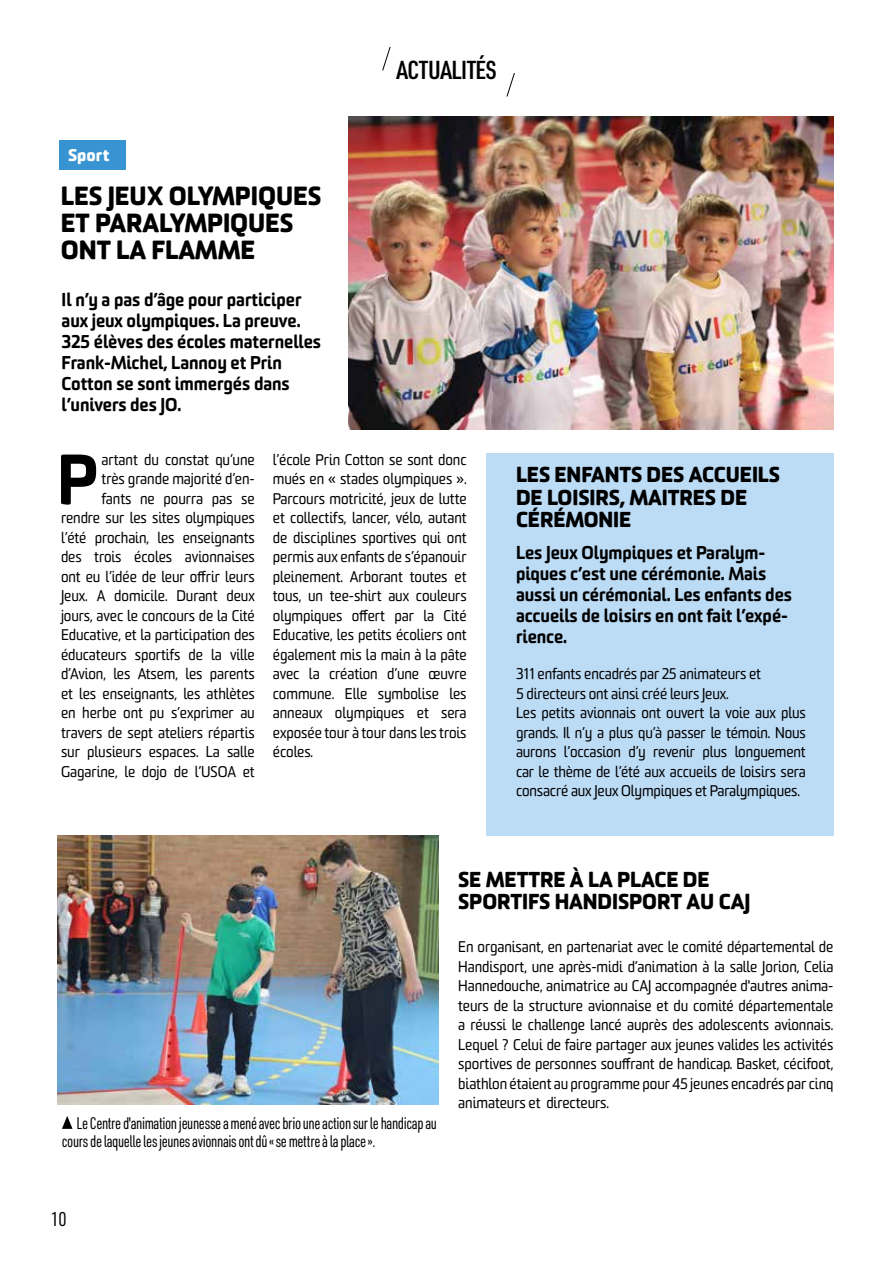
<style>
.page{position:relative;width:893px;height:1263px;background:#fff}
.page>*{position:absolute;margin:0;border:0;box-sizing:border-box;transform-origin:0 0}
.t1{font:900 68.4px "Sommet Rounded";color:#000;scale:.96 1}
.t2{font:800 25.5px/27px "Sommet Rounded";letter-spacing:-.005em;color:#000;scale:.96 1}
.t3{font:600 25.5px "URWDIN Cond";letter-spacing:-.015em;color:#000}
.t4{font:800 21px/22.5px "Sommet Rounded";letter-spacing:-.005em;color:#000;scale:.96 1}
.t5{font:19.5px "URWDIN Cond";color:#000}
.t6{font:900 18px/21px "Sommet Rounded";letter-spacing:-.005em;color:#000;scale:.96 1}
.t7{font:16.5px/18px "URWDIN Cond";letter-spacing:-.025em;color:#000;scale:.96 1}
.t8{font:800 16.5px "Sommet Rounded";color:#fff}
.t9{font:15px/19.5px "Sommet Rounded";letter-spacing:-.01em;color:#000;text-align:justify;scale:.96 1}
</style>
<div class="page">
<div style="left:486px;top:453px;width:347px;height:382px;background:#bcdbf5"></div>
<img style="left:349px;top:117px;width:484px;height:312px">
<img style="left:58px;top:836px;width:380px;height:268px">
<svg style="left:62px;top:1116px;width:11px;height:13px"></svg>
<svg style="left:382px;top:46px;width:9px;height:25px"></svg>
<svg style="left:506px;top:73px;width:9px;height:24px"></svg>
<div style="left:60px;top:140px;width:66px;height:30px;background:#3793d1"></div>
<hr style="left:892px;top:579px;width:1px;height:292px;background:#a6ce8a">
<h2 class="t3" style="left:396px;top:52px;width:102px">ACTUALITÉS</h2>
<p class="t8" style="left:68px;top:144px;width:43px">Sport</p>
<h2 class="t2" style="left:61px;top:181px;width:273px">LES JEUX OLYMPIQUES<br>ET PARALYMPIQUES<br>ONT LA FLAMME</h2>
<p class="t6" style="left:62px;top:289px;width:272px">Il n’y a pas d’âge pour participer aux jeux olympiques. La preuve.<br>325 élèves des écoles maternelles<br>Frank-Michel, Lannoy et Prin<br>Cotton se sont immergés dans l’univers des JO.</p>
<p class="t9" style="left:61px;top:450px;width:203px;text-align:right">artant du constat qu’une<br>très grande majorité d’en-<br>fants ne pourra pas se rendre sur les sites olympiques l’été prochain, les enseignants des trois écoles avionnaises ont eu l’idée de leur offrir leurs<br>Jeux. A domicile. Durant deux jours, avec le concours de la Cité<br>Educative, et la participation des éducateurs sportifs de la ville d’Avion, les Atsem, les parents et les enseignants, les athlètes en herbe ont pu s’exprimer au travers de sept ateliers répartis sur plusieurs espaces. La salle<br>Gagarine, le dojo de l’USOA et</p>
<p class="t9" style="left:273px;top:450px;width:203px">l’école Prin Cotton se sont donc mués en « stades olympiques ».<br>Parcours motricité, jeux de lutte et collectifs, lancer, vélo, autant de disciplines sportives qui ont permis aux enfants de s’épanouir pleinement. Arborant toutes et tous, un tee-shirt aux couleurs olympiques offert par la Cité Educative, les petits écoliers ont également mis la main à la pâte avec la création d’une œuvre commune. Elle symbolise les anneaux olympiques et sera exposée tour à tour dans les trois écoles.</p>
<h1 class="t1" style="left:57px;top:434px;width:45px">P</h1>
<h3 class="t4" style="left:516px;top:463px;width:277px">LES ENFANTS DES ACCUEILS<br>DE LOISIRS, MAITRES DE<br>CÉRÉMONIE</h3>
<p class="t6" style="left:516px;top:541px;width:289px">Les Jeux Olympiques et Paralym&shy;piques c’est une cérémonie. Mais aussi un cérémonial. Les enfants des accueils de loisirs en ont fait l’expé&shy;rience.</p>
<p class="t9" style="left:516px;top:664px;width:303px;text-align:left">311 enfants encadrés par 25 animateurs et<br>5 directeurs ont ainsi créé leurs Jeux.<br>Les petits avionnais ont ouvert la voie aux plus grands. Il n’y a plus qu’à passer le témoin. Nous aurons l’occasion d’y revenir plus longuement car le thème de l’été aux accueils de loisirs sera consacré aux Jeux Olympiques et Paralympiques.</p>
<p class="t7" style="left:62px;top:1113px;width:392px;text-indent:15px">Le Centre d'animation jeunesse a mené avec brio une action sur le handicap au cours de laquelle les jeunes avionnais ont dû « se mettre à la place ».</p>
<h3 class="t4" style="left:458px;top:867px;width:306px">SE METTRE À LA PLACE DE<br>SPORTIFS HANDISPORT AU CAJ</h3>
<p class="t9" style="left:458px;top:937px;width:392px">En organisant, en partenariat avec le comité départemental de Handisport, une après-midi d’animation à la salle Jorion, Celia Hannedouche, animatrice au CAJ accompagnée d'autres anima&shy;teurs de la structure avionnaise et du comité départementale a réussi le challenge lancé auprès des adolescents avionnais.<br>Lequel ? Celui de faire partager aux jeunes valides les activités sportives de personnes souffrant de handicap. Basket, cécifoot, biathlon étaient au programme pour 45 jeunes encadrés par cinq animateurs et directeurs.</p>
<h3 class="t5" style="left:51px;top:1206px;width:17px">10</h3>
</div>
